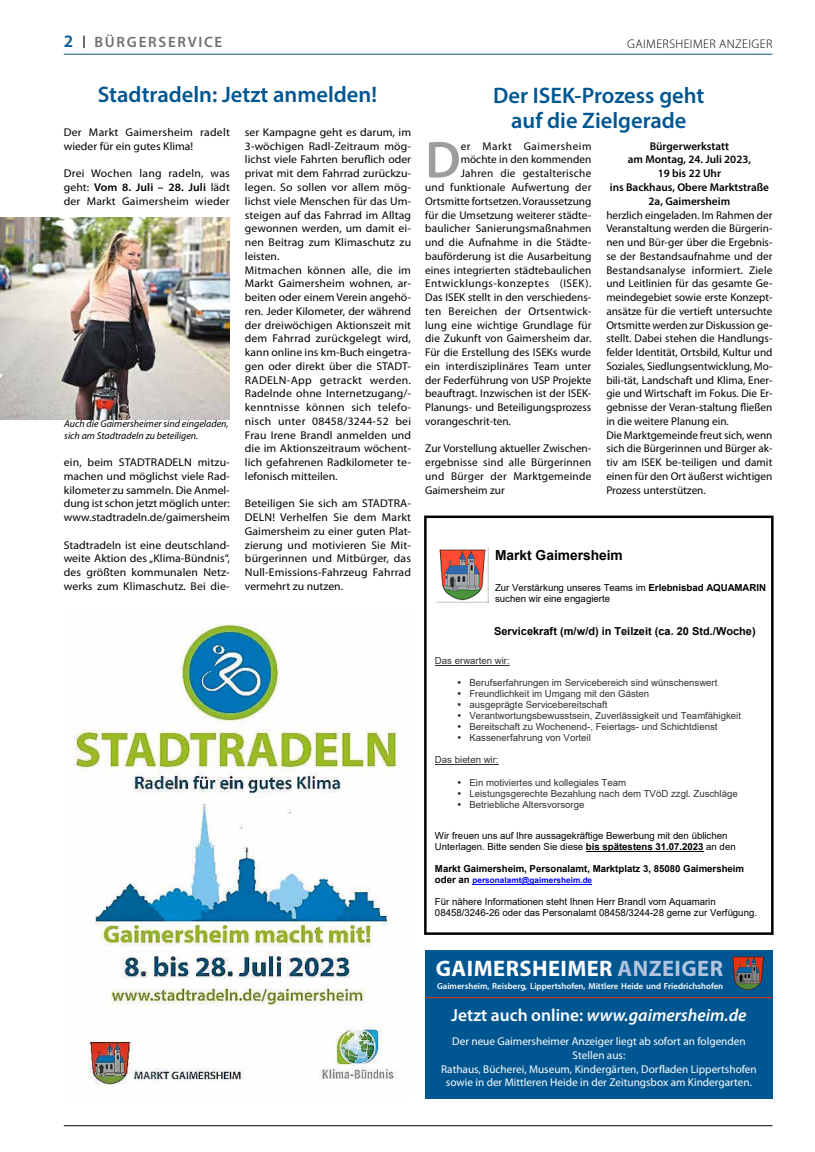
<style>
.page{position:relative;width:815px;height:1152px;background:#fff}
.page>*{position:absolute;margin:0;border:0;box-sizing:border-box;transform-origin:0 0}
.t1{font:600 52px "Myriad Pro";color:#9d9d9c}
.t2{font:600 22.5px/25px "Myriad Pro";color:#005691;text-align:center}
.t3{font:700 22.5px "Myriad Pro";letter-spacing:.02em;color:#fff}
.t4{font:italic 600 17.5px "Myriad Pro";color:#fff}
.t5{font:600 15px "Myriad Pro";letter-spacing:.115em;color:#706f6f}
.t6{font:700 13.75px "Arial";color:#000}
.t7{font:300 12.5px "Myriad Pro";letter-spacing:.035em;color:#000}
.t8{font:11.25px/13.8px "Myriad Pro";letter-spacing:.005em;color:#000;text-align:justify;scale:1.04 1}
.t9{font:11.25px/13.8px "Myriad Pro";letter-spacing:.005em;color:#000;text-align:justify}
.t10{font:11.25px/13.8px "Myriad Pro";color:#fff;text-align:center}
.t11{font:600 11.25px/13.8px "Myriad Pro";color:#000;text-align:center}
.t12{font:11.25px "Myriad Pro";letter-spacing:.025em;color:#000}
.t13{font:11.25px "Myriad Pro";letter-spacing:.04em;color:#000}
.t14{font:11.25px "Myriad Pro";letter-spacing:.045em;color:#000}
.t15{font:700 11px "Arial";color:#000}
.t16{font:italic 10px/12.5px "Myriad Pro";color:#000}
.t17{font:9.62px "Arial";color:#323232}
.t18{font:9.62px/11px "Arial";color:#000}
.t19{font:700 9.62px "Arial";color:#000}
.t20{font:600 8.75px "Myriad Pro";color:#fff}
.t21{font:700 8.25px "Arial";color:#00f}
.s1{font-size:17.5px;color:#005691}
.s2{font-weight:600}
.s3{font-weight:700}
.s4{font-size:9.62px;color:#000}
.s5{color:#b1c3de}
.s6{font-style:normal}
</style>
<div class="page">
<hr style="left:64px;top:1125px;width:708px;height:1px;background:#000">
<hr style="left:64px;top:54px;width:708px;height:1px;background:#005691">
<div style="left:425px;top:950px;width:348px;height:148px;background:#005691"></div>
<svg style="left:733px;top:956px;width:31px;height:34px"></svg>
<hr style="left:425px;top:997px;width:348px;height:1px;background:#e63312">
<img style="left:0;top:218px;width:230px;height:201px">
<hr style="left:435px;top:665px;width:75px;height:1px;background:#323232">
<hr style="left:435px;top:764px;width:64px;height:1px;background:#323232">
<hr style="left:586px;top:850px;width:118px;height:1px;background:#000">
<hr style="left:472px;top:883px;width:120px;height:1px;background:#00f">
<img style="left:437px;top:547px;width:52px;height:55px">
<div style="left:424px;top:515px;width:350px;height:420px;border:2px solid #000"></div>
<img style="left:73px;top:618px;width:330px;height:467px">
<h3 class="t5" style="left:64px;top:33px;width:160px"><span class="s1">2</span> <sup>|</sup> BÜRGERSERVICE</h3>
<p class="t7" style="left:627px;top:36px;width:147px">GAIMERSHEIMER ANZEIGER</p>
<h2 class="t2" style="left:98px;top:81px;width:281px">Stadtradeln: Jetzt anmelden!</h2>
<p class="t8" style="left:64px;top:126px;width:161px">Der Markt Gaimersheim radelt wieder für ein gutes Klima!</p>
<p class="t8" style="left:64px;top:167px;width:161px">Drei Wochen lang radeln, was geht: <span class="s2">Vom 8. Juli – 28. Juli</span> lädt der Markt Gaimersheim wieder</p>
<p class="t8" style="left:245px;top:126px;width:161px;text-align:left">ser Kampagne geht es darum, im<br>3-wöchigen Radl-Zeitraum mög&shy;lichst viele Fahrten beruflich oder privat mit dem Fahrrad zurückzu&shy;legen. So sollen vor allem mög&shy;lichst viele Menschen für das Um&shy;steigen auf das Fahrrad im Alltag gewonnen werden, um damit ei&shy;nen Beitrag zum Klimaschutz zu leisten.<br>Mitmachen können alle, die im<br>Markt Gaimersheim wohnen, ar&shy;beiten oder einem Verein angehö&shy;ren. Jeder Kilometer, der während der dreiwöchigen Aktionszeit mit dem Fahrrad zurückgelegt wird, kann online ins km-Buch eingetra&shy;gen oder direkt über die STADT-<br>RADELN-App getrackt werden.<br>Radelnde ohne Internetzugang/- kenntnisse können sich telefo&shy;nisch unter 08458/3244-52 bei<br>Frau Irene Brandl anmelden und die im Aktionszeitraum wöchent&shy;lich gefahrenen Radkilometer te&shy;lefonisch mitteilen.</p>
<p class="t8" style="left:245px;top:497px;width:161px">Beteiligen Sie sich am STADTRA-DELN! Verhelfen Sie dem Markt Gaimersheim zu einer guten Plat&shy;zierung und motivieren Sie Mit&shy;bürgerinnen und Mitbürger, das Null-Emissions-Fahrzeug Fahrrad vermehrt zu nutzen.</p>
<p class="t16" style="left:64px;top:417px;width:166px">Auch die Gaimersheimer sind eingeladen, sich am Stadtradeln zu beteiligen.</p>
<p class="t8" style="left:64px;top:455px;width:161px">ein, beim STADTRADELN mitzu&shy;machen und möglichst viele Rad&shy;kilometer zu sammeln. Die Anmel&shy;dung ist schon jetzt möglich unter: www.stadtradeln.de/gaimersheim</p>
<p class="t8" style="left:64px;top:538px;width:161px">Stadtradeln ist eine deutschland&shy;weite Aktion des „Klima-Bündnis“, des größten kommunalen Netz&shy;werks zum Klimaschutz. Bei die-</p>
<h2 class="t2" style="left:493px;top:83px;width:213px">Der ISEK-Prozess geht auf die Zielgerade</h2>
<h1 class="t1" style="left:425px;top:127px;width:37px">D</h1>
<p class="t14" style="left:461px;top:140px;width:132px">er Markt Gaimersheim</p>
<p class="t9" style="left:461px;top:153px;width:132px">möchte in den kommenden</p>
<p class="t12" style="left:461px;top:167px;width:132px">Jahren die gestalterische</p>
<p class="t9" style="left:425px;top:181px;width:168px">und funktionale Aufwertung der</p>
<p class="t9" style="left:425px;top:194px;width:168px">Ortsmitte fortsetzen. Voraussetzung</p>
<p class="t9" style="left:425px;top:208px;width:168px">für die Umsetzung weiterer städte-</p>
<p class="t9" style="left:425px;top:222px;width:168px">baulicher Sanierungsmaßnahmen</p>
<p class="t9" style="left:425px;top:235px;width:168px">und die Aufnahme in die Städte-</p>
<p class="t9" style="left:425px;top:249px;width:168px">bauförderung ist die Ausarbeitung</p>
<p class="t9" style="left:425px;top:263px;width:168px">eines integrierten städtebaulichen</p>
<p class="t13" style="left:425px;top:277px;width:168px">Entwicklungs-konzeptes (ISEK).</p>
<p class="t9" style="left:425px;top:290px;width:168px">Das ISEK stellt in den verschiedens-</p>
<p class="t12" style="left:425px;top:305px;width:168px">ten Bereichen der Ortsentwick-</p>
<p class="t9" style="left:425px;top:318px;width:168px">lung eine wichtige Grundlage für</p>
<p class="t9" style="left:425px;top:332px;width:168px">die Zukunft von Gaimersheim dar.</p>
<p class="t9" style="left:425px;top:345px;width:168px">Für die Erstellung des ISEKs wurde</p>
<p class="t9" style="left:425px;top:359px;width:168px">ein interdisziplinäres Team unter</p>
<p class="t9" style="left:425px;top:373px;width:168px">der Federführung von USP Projekte</p>
<p class="t9" style="left:425px;top:387px;width:168px">beauftragt. Inzwischen ist der ISEK-</p>
<p class="t9" style="left:425px;top:400px;width:168px">Planungs- und Beteiligungsprozess</p>
<p class="t9" style="left:425px;top:414px;width:87px">vorangeschrit-ten.</p>
<p class="t9" style="left:425px;top:442px;width:168px">Zur Vorstellung aktueller Zwischen&shy;ergebnisse sind alle Bürgerinnen und Bürger der Marktgemeinde Gaimersheim zur</p>
<p class="t11" style="left:610px;top:139px;width:161px">Bürgerwerkstatt<br>am Montag, 24. Juli 2023,<br>19 bis 22 Uhr<br>ins Backhaus, Obere Marktstraße<br>2a, Gaimersheim</p>
<p class="t9" style="left:606px;top:208px;width:168px;text-align:left">herzlich eingeladen. Im Rahmen der Veranstaltung werden die Bürgerin&shy;nen und Bür-ger über die Ergebnis&shy;se der Bestandsaufnahme und der Bestandsanalyse informiert. Ziele und Leitlinien für das gesamte Ge&shy;meindegebiet sowie erste Konzept&shy;ansätze für die vertieft untersuchte Ortsmitte werden zur Diskussion ge&shy;stellt. Dabei stehen die Handlungs&shy;felder Identität, Ortsbild, Kultur und Soziales, Siedlungsentwicklung, Mo&shy;bili-tät, Landschaft und Klima, Ener&shy;gie und Wirtschaft im Fokus. Die Er&shy;gebnisse der Veran-staltung fließen in die weitere Planung ein.<br>Die Marktgemeinde freut sich, wenn sich die Bürgerinnen und Bürger ak&shy;tiv am ISEK be-teiligen und damit einen für den Ort äußerst wichtigen Prozess unterstützen.</p>
<p class="t6" style="left:495px;top:545px;width:129px">Markt Gaimersheim</p>
<p class="t18" style="left:495px;top:582px;width:272px">Zur Verstärkung unseres Teams im <span class="s3">Erlebnisbad AQUAMARIN </span>suchen wir eine engagierte</p>
<p class="t15" style="left:494px;top:623px;width:263px">Servicekraft (m/w/d) in Teilzeit (ca. 20 Std./Woche)</p>
<p class="t17" style="left:435px;top:654px;width:76px">Das erwarten wir:</p>
<p class="t17" style="left:457px;top:676px;width:262px">• Berufserfahrungen im Servicebereich sind wünschenswert</p>
<p class="t17" style="left:457px;top:687px;width:194px">• Freundlichkeit im Umgang mit den Gästen</p>
<p class="t17" style="left:457px;top:698px;width:152px">• ausgeprägte Servicebereitschaft</p>
<p class="t17" style="left:457px;top:709px;width:285px">• Verantwortungsbewusstsein, Zuverlässigkeit und Teamfähigkeit</p>
<p class="t17" style="left:457px;top:720px;width:262px">• Bereitschaft zu Wochenend-, Feiertags- und Schichtdienst</p>
<p class="t17" style="left:457px;top:731px;width:135px">• Kassenerfahrung von Vorteil</p>
<p class="t17" style="left:435px;top:753px;width:65px">Das bieten wir:</p>
<p class="t17" style="left:457px;top:775px;width:171px">• Ein motiviertes und kollegiales Team</p>
<p class="t17" style="left:457px;top:786px;width:282px">• Leistungsgerechte Bezahlung nach dem TVöD zzgl. Zuschläge</p>
<p class="t17" style="left:457px;top:797px;width:129px">• Betriebliche Altersvorsorge</p>
<p class="t18" style="left:435px;top:829px;width:302px">Wir freuen uns auf Ihre aussagekräftige Bewerbung mit den üblichen<br>Unterlagen. Bitte senden Sie diese <span class="s3">bis spätestens 31.07.2023</span> an den</p>
<p class="t19" style="left:435px;top:861px;width:311px">Markt Gaimersheim, Personalamt, Marktplatz 3, 85080 Gaimersheim</p>
<p class="t21" style="left:435px;top:874px;width:159px"><span class="s4">oder an</span> personalamt@gaimersheim.de</p>
<p class="t18" style="left:435px;top:896px;width:324px">Für nähere Informationen steht Ihnen Herr Brandl vom Aquamarin<br>08458/3246-26 oder das Personalamt 08458/3244-28 gerne zur Verfügung.</p>
<h2 class="t3" style="left:436px;top:953px;width:289px">GAIMERSHEIMER <span class="s5">ANZEIGER</span></h2>
<p class="t20" style="left:437px;top:980px;width:288px">Gaimersheim, Reisberg, Lippertshofen, Mittlere Heide und Friedrichshofen</p>
<h3 class="t4" style="left:451px;top:1003px;width:297px"><span class="s6">Jetzt auch online:</span> www.gaimersheim.de</h3>
<p class="t10" style="left:441px;top:1034px;width:317px">Der neue Gaimersheimer Anzeiger liegt ab sofort an folgenden Stellen aus:<br>Rathaus, Bücherei, Museum, Kindergärten, Dorfladen Lippertshofen sowie in der Mittleren Heide in der Zeitungsbox am Kindergarten.</p>
</div>
